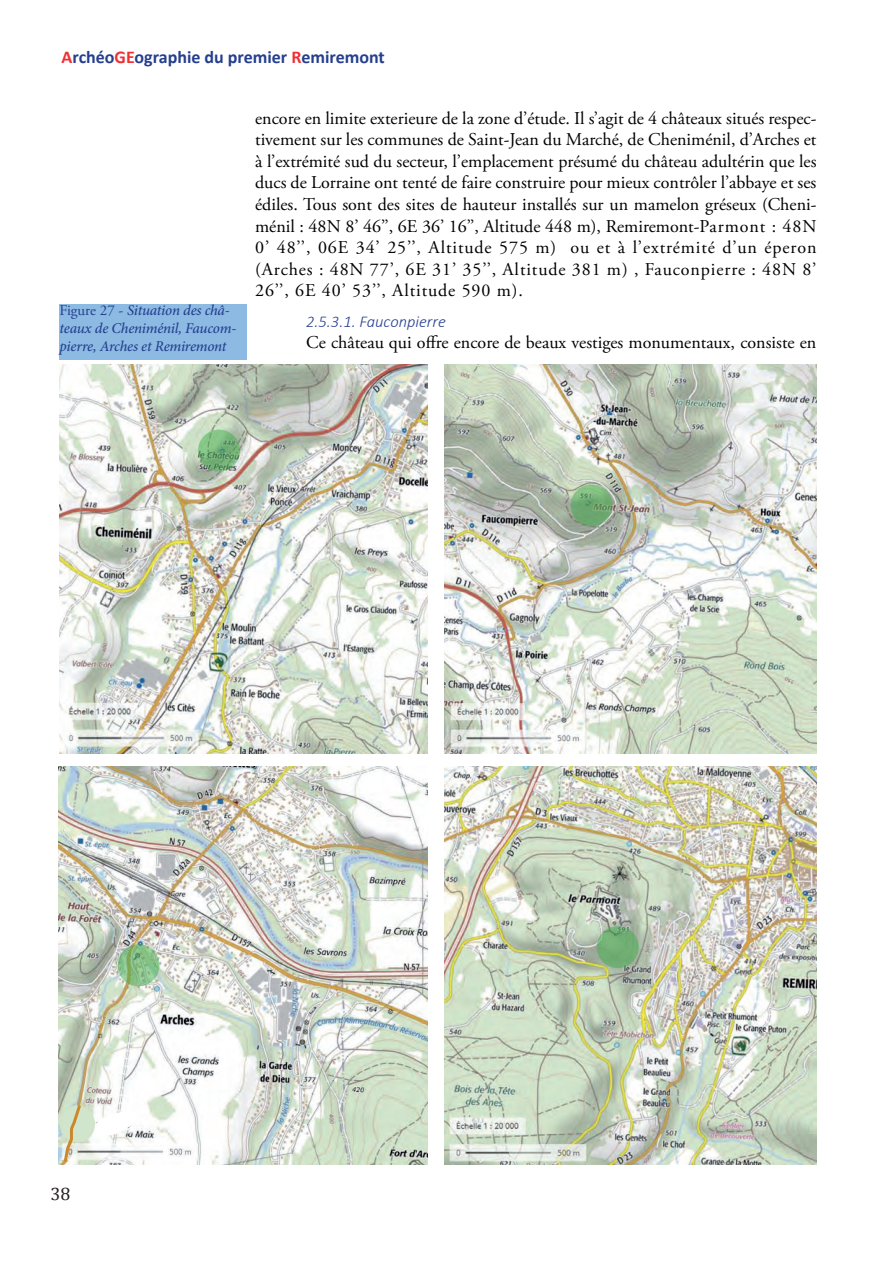
<style>
.page{position:relative;width:893px;height:1263px;background:#fff}
.page>*{position:absolute;margin:0;border:0;box-sizing:border-box;transform-origin:0 0}
.t1{font:18px/21.6px "Adobe Garamond Pro";letter-spacing:.05em;color:#000;text-align:justify}
.t2{font:18px "Adobe Garamond Pro";color:#000}
.t3{font:700 18px "Calibri";color:#253f8e}
.t4{font:18px "Cambria";color:#231f20}
.t5{font:italic 300 16.5px "Calibri";color:#253f8e}
.t6{font:italic 500 15px/18px "Minion Pro";letter-spacing:-.015em;color:#253f8e}
.s1{color:#ee3135}
.s2{font-family:"Adobe Garamond Pro";font-weight:400;font-style:normal}
</style>
<div class="page">
<img style="left:445px;top:365px;width:371px;height:389px">
<img style="left:60px;top:365px;width:368px;height:389px">
<img style="left:445px;top:766px;width:371px;height:398px">
<img style="left:59px;top:766px;width:369px;height:398px">
<svg style="left:597px;top:926px;width:42px;height:42px"></svg>
<svg style="left:118px;top:944px;width:42px;height:42px"></svg>
<svg style="left:198px;top:430px;width:42px;height:42px"></svg>
<svg style="left:571px;top:484px;width:42px;height:42px"></svg>
<svg style="left:59px;top:1102px;width:80px;height:63px"></svg>
<div style="left:60px;top:304px;width:187px;height:55px;background:#8cbae3"></div>
<p class="t3" style="left:62px;top:46px;width:325px"><span class="s1">A</span>rchéo<span class="s1">GE</span>ographie du premier <span class="s1">R</span>emiremont</p>
<p class="t6" style="left:60px;top:301px;width:178px"><span class="s2">Figure 27 -</span> Situation des châ&shy;teaux de Cheniménil, Faucom&shy;pierre, Arches et Remiremont</p>
<p class="t1" style="left:255px;top:108px;width:563px">encore en limite exterieure de la zone d’étude. Il s’agit de 4 châteaux situés respec&shy;tivement sur les communes de Saint-Jean du Marché, de Cheniménil, d’Arches et à l’extrémité sud du secteur, l’emplacement présumé du château adultérin que les ducs de Lorraine ont tenté de faire construire pour mieux contrôler l’abbaye et ses édiles. Tous sont des sites de hauteur installés sur un mamelon gréseux (Cheni&shy;ménil : 48N 8’ 46’’, 6E 36’ 16’’, Altitude 448 m), Remiremont-Parmont : 48N 0’ 48’’, 06E 34’ 25’’, Altitude 575 m) ou et à l’extrémité d’un éperon (Arches : 48N 77’, 6E 31’ 35’’, Altitude 381 m) , Fauconpierre : 48N 8’ 26’’, 6E 40’ 53’’, Altitude 590 m).</p>
<p class="t5" style="left:306px;top:311px;width:141px">2.5.3.1. Fauconpierre</p>
<p class="t2" style="left:306px;top:332px;width:512px">Ce château qui offre encore de beaux vestiges monumentaux, consiste en</p>
<p class="t4" style="left:51px;top:1183px;width:21px">38</p>
</div>
